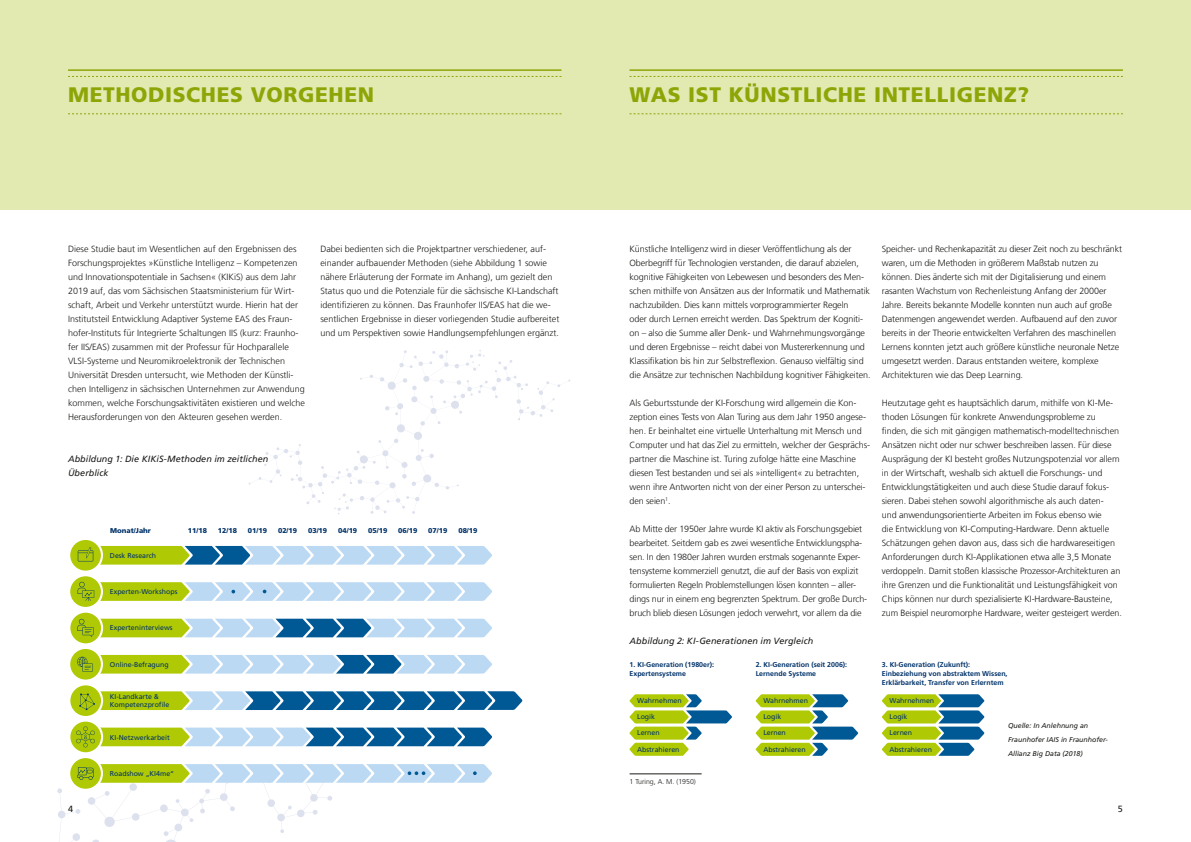
<style>
.page{position:relative;width:1191px;height:842px;background:#fff}
.page>*{position:absolute;margin:0;border:0;box-sizing:border-box;transform-origin:0 0}
.t1{font:900 21px "Frutiger LT Com";letter-spacing:.03em;color:#8ea507}
.t2{font:300 9px/14px "Frutiger LT Com";letter-spacing:-.01em;color:#1a1a18}
.t3{font:italic 9px/14px "Frutiger LT Com";letter-spacing:.01em;color:#1a1a18}
.t4{font:9px "Frutiger LT Com";color:#1a1a18}
.t5{font:7px/8px "Frutiger LT Com";color:#003269}
.t6{font:700 7px/9px "Frutiger LT Com";color:#003269}
.t7{font:italic 7px/14px "Frutiger LT Com";color:#1a1a18}
.t8{font:900 7px "Frutiger LT Com";color:#003269}
.t9{font:300 7px "Frutiger LT Com";color:#1a1a18}
.s1{font-weight:700;color:#fff}
</style>
<div class="page">
<div style="left:0;top:0;width:1191px;height:210px;background:#e3eab1"></div>
<svg style="left:248px;top:350px;width:322px;height:164px"></svg>
<svg style="left:69px;top:684px;width:33px;height:33px"></svg>
<div style="left:68px;top:683px;width:35px;height:35px;border:2px solid #fff;border-radius:50%"></div>
<svg style="left:69px;top:612px;width:33px;height:32px"></svg>
<div style="left:68px;top:611px;width:35px;height:34px;border:2px solid #fff;border-radius:50%"></div>
<svg style="left:69px;top:575px;width:33px;height:33px"></svg>
<div style="left:68px;top:574px;width:35px;height:35px;border:2px solid #fff;border-radius:50%"></div>
<svg style="left:69px;top:720px;width:33px;height:33px"></svg>
<div style="left:68px;top:719px;width:35px;height:35px;border:2px solid #fff;border-radius:50%"></div>
<svg style="left:69px;top:648px;width:33px;height:33px"></svg>
<div style="left:68px;top:647px;width:35px;height:35px;border:2px solid #fff;border-radius:50%"></div>
<svg style="left:69px;top:539px;width:33px;height:33px"></svg>
<div style="left:68px;top:538px;width:35px;height:35px;border:2px solid #fff;border-radius:50%"></div>
<svg style="left:78px;top:546px;width:414px;height:19px;background:#a6c8ac"></svg>
<svg style="left:77px;top:655px;width:415px;height:19px;background:#a6c7ac"></svg>
<svg style="left:77px;top:619px;width:415px;height:18px;background:#98bea4"></svg>
<svg style="left:78px;top:582px;width:414px;height:19px;background:#bed7b8"></svg>
<svg style="left:57px;top:726px;width:435px;height:116px"></svg>
<svg style="left:79px;top:691px;width:444px;height:19px;background:#5a938a"></svg>
<svg style="left:629px;top:694px;width:103px;height:62px"></svg>
<svg style="left:755px;top:694px;width:103px;height:62px"></svg>
<svg style="left:882px;top:694px;width:102px;height:62px"></svg>
<hr style="left:629px;top:774px;width:72px;height:1px;background:#1a1a18">
<svg style="left:629px;top:76px;width:494px;height:1px"></svg>
<svg style="left:629px;top:114px;width:494px;height:1px"></svg>
<svg style="left:68px;top:76px;width:493px;height:1px"></svg>
<svg style="left:68px;top:114px;width:493px;height:1px"></svg>
<hr style="left:629px;top:69px;width:494px;height:2px;background:#8ea507">
<hr style="left:68px;top:69px;width:493px;height:2px;background:#8ea507">
<h1 class="t1" style="left:68px;top:82px;width:308px">METHODISCHES VORGEHEN</h1>
<h1 class="t1" style="left:629px;top:82px;width:401px">WAS IST KÜNSTLICHE INTELLIGENZ?</h1>
<p class="t2" style="left:68px;top:242px;width:238px">Diese Studie baut im Wesentlichen auf den Ergebnissen des Forschungsprojektes »Künstliche Intelligenz – Kompetenzen und Innovationspotentiale in Sachsen« (KIKiS) aus dem Jahr 2019 auf, das vom Sächsischen Staatsministerium für Wirt&shy;schaft, Arbeit und Verkehr unterstützt wurde. Hierin hat der Institutsteil Entwicklung Adaptiver Systeme EAS des Fraun&shy;hofer-Instituts für Integrierte Schaltungen IIS (kurz: Fraunho&shy;fer IIS/EAS) zusammen mit der Professur für Hochparallele VLSI-Systeme und Neuromikroelektronik der Technischen Universität Dresden untersucht, wie Methoden der Künstli&shy;chen Intelligenz in sächsischen Unternehmen zur Anwendung kommen, welche Forschungsaktivitäten existieren und welche Herausforderungen von den Akteuren gesehen werden.</p>
<p class="t3" style="left:68px;top:452px;width:202px">Abbildung 1: Die KIKiS-Methoden im zeitlichen<br>Überblick</p>
<p class="t2" style="left:320px;top:242px;width:240px">Dabei bedienten sich die Projektpartner verschiedener, auf&shy;einander aufbauender Methoden (siehe Abbildung 1 sowie nähere Erläuterung der Formate im Anhang), um gezielt den Status quo und die Potenziale für die sächsische KI-Landschaft identifizieren zu können. Das Fraunhofer IIS/EAS hat die we&shy;sentlichen Ergebnisse in dieser vorliegenden Studie aufbereitet und um Perspektiven sowie Handlungsempfehlungen ergänzt.</p>
<p class="t8" style="left:110px;top:526px;width:42px">Monat/Jahr</p>
<p class="t8" style="left:188px;top:526px;width:21px">11/18</p>
<p class="t8" style="left:218px;top:526px;width:21px">12/18</p>
<p class="t8" style="left:248px;top:526px;width:21px">01/19</p>
<p class="t8" style="left:278px;top:526px;width:21px">02/19</p>
<p class="t8" style="left:308px;top:526px;width:21px">03/19</p>
<p class="t8" style="left:338px;top:526px;width:21px">04/19</p>
<p class="t8" style="left:368px;top:526px;width:21px">05/19</p>
<p class="t8" style="left:398px;top:526px;width:21px">06/19</p>
<p class="t8" style="left:428px;top:526px;width:21px">07/19</p>
<p class="t8" style="left:458px;top:526px;width:21px">08/19</p>
<p class="t5" style="left:110px;top:551px;width:48px">Desk Research</p>
<p class="t5" style="left:110px;top:588px;width:69px">Experten-Workshops</p>
<p class="t5" style="left:110px;top:624px;width:64px">Experteninterviews</p>
<p class="t5" style="left:110px;top:660px;width:60px">Online-Befragung</p>
<p class="t5" style="left:110px;top:693px;width:61px">KI-Landkarte &amp;<br>Kompetenzprofile</p>
<p class="t5" style="left:110px;top:733px;width:61px">KI-Netzwerkarbeit</p>
<p class="t5" style="left:110px;top:770px;width:66px">Roadshow „KI4me“</p>
<p class="t2" style="left:629px;top:242px;width:242px">Künstliche Intelligenz wird in dieser Veröffentlichung als der Oberbegriff für Technologien verstanden, die darauf abzielen, kognitive Fähigkeiten von Lebewesen und besonders des Men&shy;schen mithilfe von Ansätzen aus der Informatik und Mathematik nachzubilden. Dies kann mittels vorprogrammierter Regeln<br>oder durch Lernen erreicht werden. Das Spektrum der Kogniti&shy;on – also die Summe aller Denk- und Wahrnehmungsvorgänge und deren Ergebnisse – reicht dabei von Mustererkennung und Klassifikation bis hin zur Selbstreflexion. Genauso vielfältig sind die Ansätze zur technischen Nachbildung kognitiver Fähigkeiten.</p>
<p class="t2" style="left:629px;top:396px;width:242px">Als Geburtsstunde der KI-Forschung wird allgemein die Kon&shy;zeption eines Tests von Alan Turing aus dem Jahr 1950 angese&shy;hen. Er beinhaltet eine virtuelle Unterhaltung mit Mensch und Computer und hat das Ziel zu ermitteln, welcher der Gesprächs&shy;partner die Maschine ist. Turing zufolge hätte eine Maschine diesen Test bestanden und sei als »intelligent« zu betrachten, wenn ihre Antworten nicht von der einer Person zu unterschei&shy;den seien<sup>1</sup>.</p>
<p class="t2" style="left:629px;top:522px;width:239px">Ab Mitte der 1950er Jahre wurde KI aktiv als Forschungsgebiet bearbeitet. Seitdem gab es zwei wesentliche Entwicklungspha&shy;sen. In den 1980er Jahren wurden erstmals sogenannte Exper&shy;tensysteme kommerziell genutzt, die auf der Basis von explizit formulierten Regeln Problemstellungen lösen konnten – aller&shy;dings nur in einem eng begrenzten Spektrum. Der große Durch&shy;bruch blieb diesen Lösungen jedoch verwehrt, vor allem da die</p>
<p class="t3" style="left:629px;top:634px;width:185px">Abbildung 2: KI-Generationen im Vergleich</p>
<p class="t2" style="left:882px;top:242px;width:242px">Speicher- und Rechenkapazität zu dieser Zeit noch zu beschränkt <span class="s1">2 </span>waren, um die Methoden in größerem Maßstab nutzen zu können. Dies änderte sich mit der Digitalisierung und einem rasanten Wachstum von Rechenleistung Anfang der 2000er Jahre. Bereits bekannte Modelle konnten nun auch auf große Datenmengen angewendet werden. Aufbauend auf den zuvor bereits in der Theorie entwickelten Verfahren des maschinellen Lernens konnten jetzt auch größere künstliche neuronale Netze umgesetzt werden. Daraus entstanden weitere, komplexe Architekturen wie das Deep Learning.</p>
<p class="t2" style="left:882px;top:396px;width:242px">Heutzutage geht es hauptsächlich darum, mithilfe von KI-Me&shy;thoden Lösungen für konkrete Anwendungsprobleme zu finden, die sich mit gängigen mathematisch-modelltechnischen Ansätzen nicht oder nur schwer beschreiben lassen. Für diese Ausprägung der KI besteht großes Nutzungspotenzial vor allem in der Wirtschaft, weshalb sich aktuell die Forschungs- und Entwicklungstätigkeiten und auch diese Studie darauf fokus&shy;sieren. Dabei stehen sowohl algorithmische als auch daten-<br>und anwendungsorientierte Arbeiten im Fokus ebenso wie<br>die Entwicklung von KI-Computing-Hardware. Denn aktuelle Schätzungen gehen davon aus, dass sich die hardwareseitigen Anforderungen durch KI-Applikationen etwa alle 3,5 Monate verdoppeln. Damit stoßen klassische Prozessor-Architekturen an ihre Grenzen und die Funktionalität und Leistungsfähigkeit von Chips können nur durch spezialisierte KI-Hardware-Bausteine, zum Beispiel neuromorphe Hardware, weiter gesteigert werden.</p>
<p class="t6" style="left:629px;top:660px;width:86px">1. KI-Generation (1980er):<br>Expertensysteme</p>
<p class="t6" style="left:755px;top:660px;width:93px">2. KI-Generation (seit 2006):<br>Lernende Systeme</p>
<p class="t6" style="left:882px;top:660px;width:127px">3. KI-Generation (Zukunft):<br>Einbeziehung von abstraktem Wissen,<br>Erklärbarkeit, Transfer von Erlerntem</p>
<p class="t5" style="left:637px;top:697px;width:46px">Wahrnehmen</p>
<p class="t5" style="left:637px;top:713px;width:19px">Logik</p>
<p class="t5" style="left:637px;top:729px;width:24px">Lernen</p>
<p class="t5" style="left:637px;top:745px;width:44px">Abstrahieren</p>
<p class="t5" style="left:763px;top:697px;width:46px">Wahrnehmen</p>
<p class="t5" style="left:763px;top:713px;width:19px">Logik</p>
<p class="t5" style="left:763px;top:729px;width:24px">Lernen</p>
<p class="t5" style="left:763px;top:745px;width:44px">Abstrahieren</p>
<p class="t5" style="left:889px;top:697px;width:46px">Wahrnehmen</p>
<p class="t5" style="left:889px;top:713px;width:19px">Logik</p>
<p class="t5" style="left:889px;top:729px;width:24px">Lernen</p>
<p class="t5" style="left:889px;top:745px;width:44px">Abstrahieren</p>
<p class="t7" style="left:1008px;top:718px;width:101px">Quelle: In Anlehnung an<br>Fraunhofer IAIS in Fraunhofer-<br>Allianz Big Data (2018)</p>
<p class="t9" style="left:629px;top:777px;width:68px">1 Turing, A. M. (1950)</p>
<p class="t4" style="left:68px;top:803px;width:7px">4</p>
<p class="t4" style="left:1118px;top:803px;width:7px">5</p>
</div>
